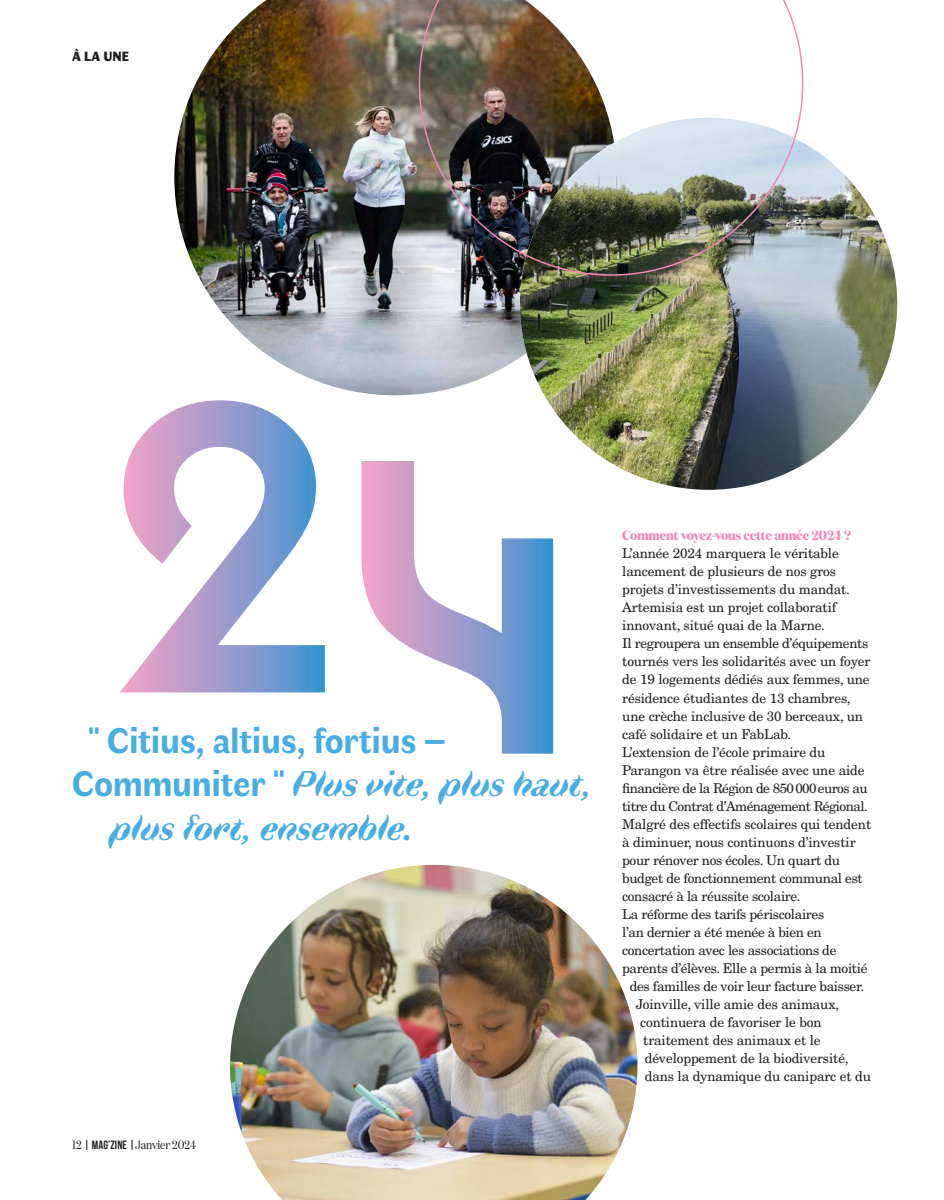
<style>
.page{position:relative;width:944px;height:1200px;background:#fff}
.page>*{position:absolute;margin:0;border:0;box-sizing:border-box;transform-origin:0 0}
.t1{font:italic 700 36px/43.2px "Faune Display";letter-spacing:-.015em;color:#47ade2}
.t2{font:700 36px "Faune Text";letter-spacing:-.01em;color:#47ade2}
.t3{font:13.5px "New Century Schlbk LT Std";letter-spacing:-.01em;color:#231f20}
.t4{font:13.5px "New Century Schlbk LT Std";letter-spacing:-.04em;color:#231f20}
.t5{font:700 13.5px "Domaine Disp Nar";letter-spacing:-.01em;color:#f287b6}
.t6{font:900 13.5px "Faune Display";color:#231f20}
.t7{font:12px "Domaine Disp Nar";color:#231f20}
.s1{font-family:"Faune Text";font-style:normal}
.s2{font-family:"Bebas Neue"}
</style>
<div class="page">
<img style="left:174px;top:0;width:346px;height:395px">
<svg style="left:120px;top:400px;width:205px;height:292px"></svg>
<svg style="left:361px;top:461px;width:192px;height:292px"></svg>
<img style="left:520px;top:143px;width:377px;height:346px">
<img style="left:230px;top:864px;width:407px;height:335px">
<img style="left:419px;top:0;width:384px;height:276px">
<p class="t6" style="left:72px;top:46px;width:58px">À LA UNE</p>
<h1 class="t2" style="left:88px;top:715px;width:359px">" Citius, altius, fortius –</h1>
<h1 class="t1" style="left:111px;top:760px;width:484px;text-indent:-39px"><span class="s1">Communiter "</span> Plus vite, plus haut, plus fort, ensemble.</h1>
<p class="t7" style="left:72px;top:1136px;width:125px">12 <span class="s2">| MAG’ZINE |</span>Janvier 2024</p>
<p class="t5" style="left:622px;top:527px;width:230px">Comment voyez-vous cette année 2024 ?</p>
<p class="t3" style="left:622px;top:545px;width:218px">L’année 2024 marquera le véritable</p>
<p class="t3" style="left:622px;top:563px;width:215px">lancement de plusieurs de nos gros</p>
<p class="t3" style="left:622px;top:581px;width:229px">projets d’investissements du mandat.</p>
<p class="t3" style="left:622px;top:599px;width:216px">Artemisia est un projet collaboratif</p>
<p class="t3" style="left:622px;top:617px;width:204px">innovant, situé quai de la Marne.</p>
<p class="t3" style="left:622px;top:635px;width:248px">Il regroupera un ensemble d’équipements</p>
<p class="t3" style="left:622px;top:653px;width:250px">tournés vers les solidarités avec un foyer</p>
<p class="t3" style="left:622px;top:671px;width:249px">de 19 logements dédiés aux femmes, une</p>
<p class="t3" style="left:622px;top:689px;width:230px">résidence étudiantes de 13 chambres,</p>
<p class="t3" style="left:622px;top:707px;width:242px">une crèche inclusive de 30 berceaux, un</p>
<p class="t3" style="left:622px;top:725px;width:171px">café solidaire et un FabLab.</p>
<p class="t3" style="left:622px;top:743px;width:205px">L’extension de l’école primaire du</p>
<p class="t3" style="left:622px;top:761px;width:244px">Parangon va être réalisée avec une aide</p>
<p class="t4" style="left:622px;top:779px;width:247px">financière de la Région de 850000euros au</p>
<p class="t4" style="left:622px;top:797px;width:247px">titre du Contrat d’Aménagement Régional.</p>
<p class="t3" style="left:622px;top:815px;width:250px">Malgré des effectifs scolaires qui tendent</p>
<p class="t3" style="left:622px;top:833px;width:235px">à diminuer, nous continuons d’investir</p>
<p class="t3" style="left:622px;top:851px;width:219px">pour rénover nos écoles. Un quart du</p>
<p class="t3" style="left:622px;top:869px;width:242px">budget de fonctionnement communal est</p>
<p class="t3" style="left:622px;top:887px;width:180px">consacré à la réussite scolaire.</p>
<p class="t3" style="left:622px;top:905px;width:204px">La réforme des tarifs périscolaires</p>
<p class="t3" style="left:622px;top:923px;width:201px">l’an dernier a été menée à bien en</p>
<p class="t3" style="left:622px;top:941px;width:216px">concertation avec les associations de</p>
<p class="t3" style="left:622px;top:959px;width:247px">parents d’élèves. Elle a permis à la moitié</p>
<p class="t3" style="left:630px;top:977px;width:236px">des familles de voir leur facture baisser.</p>
<p class="t3" style="left:636px;top:995px;width:205px">Joinville, ville amie des animaux,</p>
<p class="t3" style="left:640px;top:1013px;width:183px">continuera de favoriser le bon</p>
<p class="t3" style="left:643px;top:1031px;width:179px">traitement des animaux et le</p>
<p class="t3" style="left:645px;top:1049px;width:205px">développement de la biodiversité,</p>
<p class="t3" style="left:645px;top:1067px;width:228px">dans la dynamique du caniparc et du</p>
</div>
